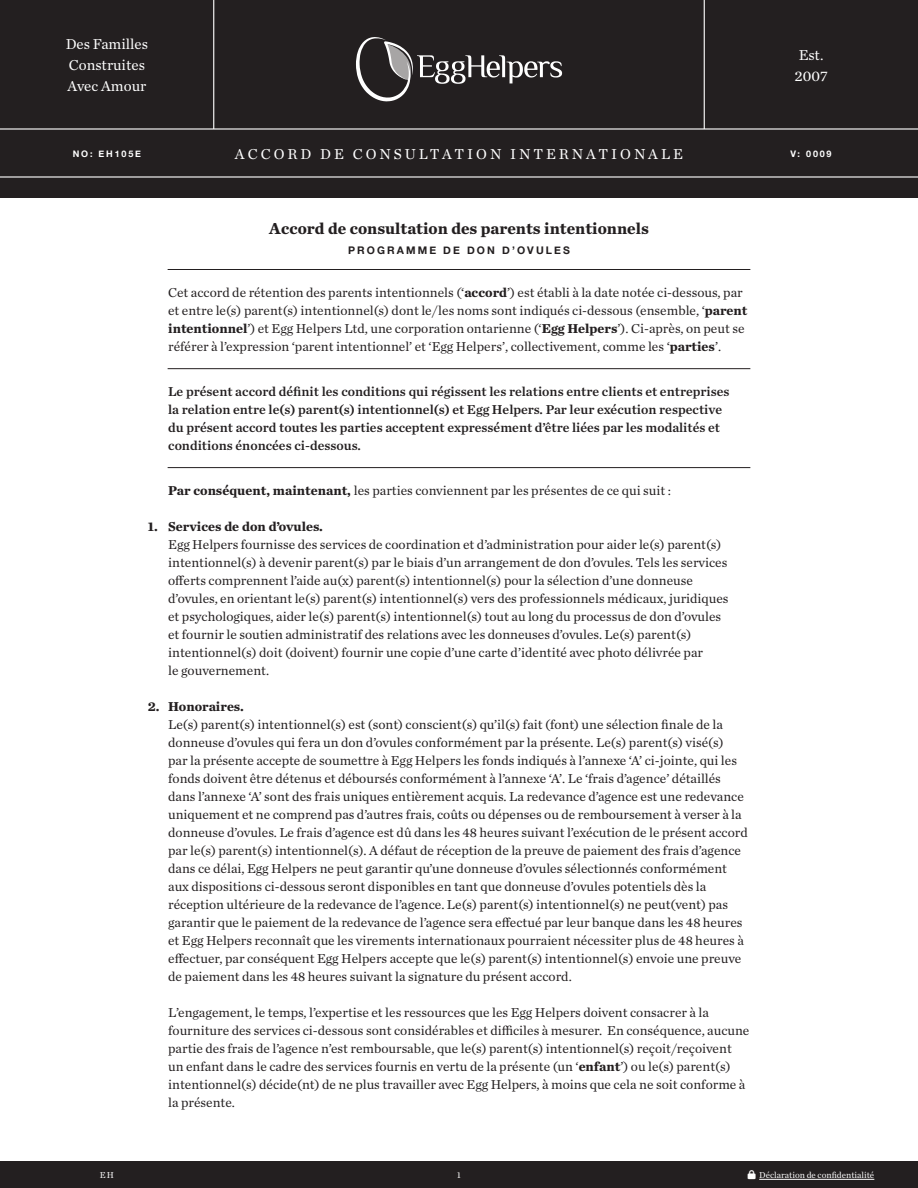
<style>
.page{position:relative;width:918px;height:1188px;background:#fff}
.page>*{position:absolute;margin:0;border:0;box-sizing:border-box;transform-origin:0 0}
.t1{font:700 16.5px "Chronicle Text G1";color:#231f20}
.t2{font:15px/21px "Chronicle Text G1";letter-spacing:.2em;color:#fff}
.t3{font:15px/21px "Chronicle Text G1";color:#fff}
.t4{font:13.5px/18px "Chronicle Text G1";color:#231f20}
.t5{font:13.5px/18px "Chronicle Text G1 Semi";color:#231f20}
.t6{font:700 13.5px "Chronicle Text G1";color:#231f20}
.t7{font:700 10.5px "Helvetica Neue";letter-spacing:.2em;color:#231f20}
.t8{font:9px "Chronicle Text G1";color:#fff}
.t9{font:700 9px "Helvetica Neue";letter-spacing:.2em;color:#fff}
.s1{font-weight:700}
</style>
<div class="page">
<div style="left:0;top:0;width:918px;height:198px;background:#231f20"></div>
<svg style="left:356px;top:37px;width:206px;height:65px"></svg>
<hr style="left:0;top:128px;width:918px;height:2px;background:#fff">
<hr style="left:0;top:176px;width:918px;height:2px;background:#fff">
<hr style="left:213px;top:0;width:1px;height:129px;background:#fff">
<hr style="left:704px;top:0;width:1px;height:129px;background:#fff">
<div style="left:0;top:1161px;width:918px;height:27px;background:#231f20"></div>
<hr style="left:759px;top:1179px;width:115px;height:1px;background:#fff">
<hr style="left:168px;top:269px;width:582px;height:1px;background:#231f20">
<hr style="left:168px;top:368px;width:582px;height:1px;background:#231f20">
<hr style="left:168px;top:467px;width:582px;height:1px;background:#231f20">
<p class="t3" style="left:66px;top:33px;width:84px">Des Familles<br>Construites<br>Avec Amour</p>
<p class="t2" style="left:795px;top:44px;width:35px">Est.<br>2007</p>
<p class="t9" style="left:73px;top:147px;width:70px">NO: EH105E</p>
<p class="t2" style="left:235px;top:143px;width:450px">ACCORD DE CONSULTATION INTERNATIONALE</p>
<p class="t9" style="left:791px;top:147px;width:43px">V: 0009</p>
<p class="t1" style="left:269px;top:215px;width:381px">Accord de consultation des parents intentionnels</p>
<p class="t7" style="left:348px;top:242px;width:223px">PROGRAMME DE DON D’OVULES</p>
<p class="t4" style="left:168px;top:283px;width:581px">Cet accord de rétention des parents intentionnels (‘<span class="s1">accord</span>’) est établi à la date notée ci-dessous, par et entre le(s) parent(s) intentionnel(s) dont le/les noms sont indiqués ci-dessous (ensemble, ‘<span class="s1">parent intentionnel</span>’) et Egg Helpers Ltd, une corporation ontarienne (‘<span class="s1">Egg Helpers</span>’). Ci-après, on peut se référer à l’expression ‘parent intentionnel’ et ‘Egg Helpers’, collectivement, comme les ‘<span class="s1">parties</span>’.</p>
<p class="t5" style="left:168px;top:382px;width:563px">Le présent accord définit les conditions qui régissent les relations entre clients et entreprises la relation entre le(s) parent(s) intentionnel(s) et Egg Helpers. Par leur exécution respective du présent accord toutes les parties acceptent expressément d’être liées par les modalités et conditions énoncées ci-dessous.</p>
<p class="t4" style="left:168px;top:481px;width:504px"><span class="s1">Par conséquent, maintenant,</span> les parties conviennent par les présentes de ce qui suit :</p>
<p class="t6" style="left:148px;top:516px;width:177px">1. Services de don d’ovules.</p>
<p class="t4" style="left:168px;top:535px;width:562px">Egg Helpers fournisse des services de coordination et d’administration pour aider le(s) parent(s) intentionnel(s) à devenir parent(s) par le biais d’un arrangement de don d’ovules. Tels les services offerts comprennent l’aide au(x) parent(s) intentionnel(s) pour la sélection d’une donneuse d’ovules, en orientant le(s) parent(s) intentionnel(s) vers des professionnels médicaux, juridiques et psychologiques, aider le(s) parent(s) intentionnel(s) tout au long du processus de don d’ovules et fournir le soutien administratif des relations avec les donneuses d’ovules. Le(s) parent(s) intentionnel(s) doit (doivent) fournir une copie d’une carte d’identité avec photo délivrée par<br>le gouvernement.</p>
<p class="t6" style="left:148px;top:696px;width:97px">2. Honoraires.</p>
<p class="t4" style="left:168px;top:715px;width:581px">Le(s) parent(s) intentionnel(s) est (sont) conscient(s) qu’il(s) fait (font) une sélection finale de la donneuse d’ovules qui fera un don d’ovules conformément par la présente. Le(s) parent(s) visé(s)<br>par la présente accepte de soumettre à Egg Helpers les fonds indiqués à l’annexe ‘A’ ci-jointe, qui les fonds doivent être détenus et déboursés conformément à l’annexe ‘A’. Le ‘frais d’agence’ détaillés dans l’annexe ‘A’ sont des frais uniques entièrement acquis. La redevance d’agence est une redevance uniquement et ne comprend pas d’autres frais, coûts ou dépenses ou de remboursement à verser à la donneuse d’ovules. Le frais d’agence est dû dans les 48 heures suivant l’exécution de le présent accord par le(s) parent(s) intentionnel(s). A défaut de réception de la preuve de paiement des frais d’agence dans ce délai, Egg Helpers ne peut garantir qu’une donneuse d’ovules sélectionnés conformément aux dispositions ci-dessous seront disponibles en tant que donneuse d’ovules potentiels dès la réception ultérieure de la redevance de l’agence. Le(s) parent(s) intentionnel(s) ne peut(vent) pas garantir que le paiement de la redevance de l’agence sera effectué par leur banque dans les 48 heures et Egg Helpers reconnaît que les virements internationaux pourraient nécessiter plus de 48 heures à effectuer, par conséquent Egg Helpers accepte que le(s) parent(s) intentionnel(s) envoie une preuve de paiement dans les 48 heures suivant la signature du présent accord.</p>
<p class="t4" style="left:168px;top:1003px;width:583px">L’engagement, le temps, l’expertise et les ressources que les Egg Helpers doivent consacrer à la fourniture des services ci-dessous sont considérables et difficiles à mesurer. En conséquence, aucune partie des frais de l’agence n’est remboursable, que le(s) parent(s) intentionnel(s) reçoit/reçoivent un enfant dans le cadre des services fournis en vertu de la présente (un ‘<span class="s1">enfant</span>’) ou le(s) parent(s) intentionnel(s) décide(nt) de ne plus travailler avec Egg Helpers, à moins que cela ne soit conforme à la présente.</p>
<p class="t8" style="left:100px;top:1168px;width:15px">EH</p>
<p class="t8" style="left:457px;top:1168px;width:5px">1</p>
<p class="t8" style="left:759px;top:1169px;width:117px">Déclaration de confidentialité</p>
</div>
